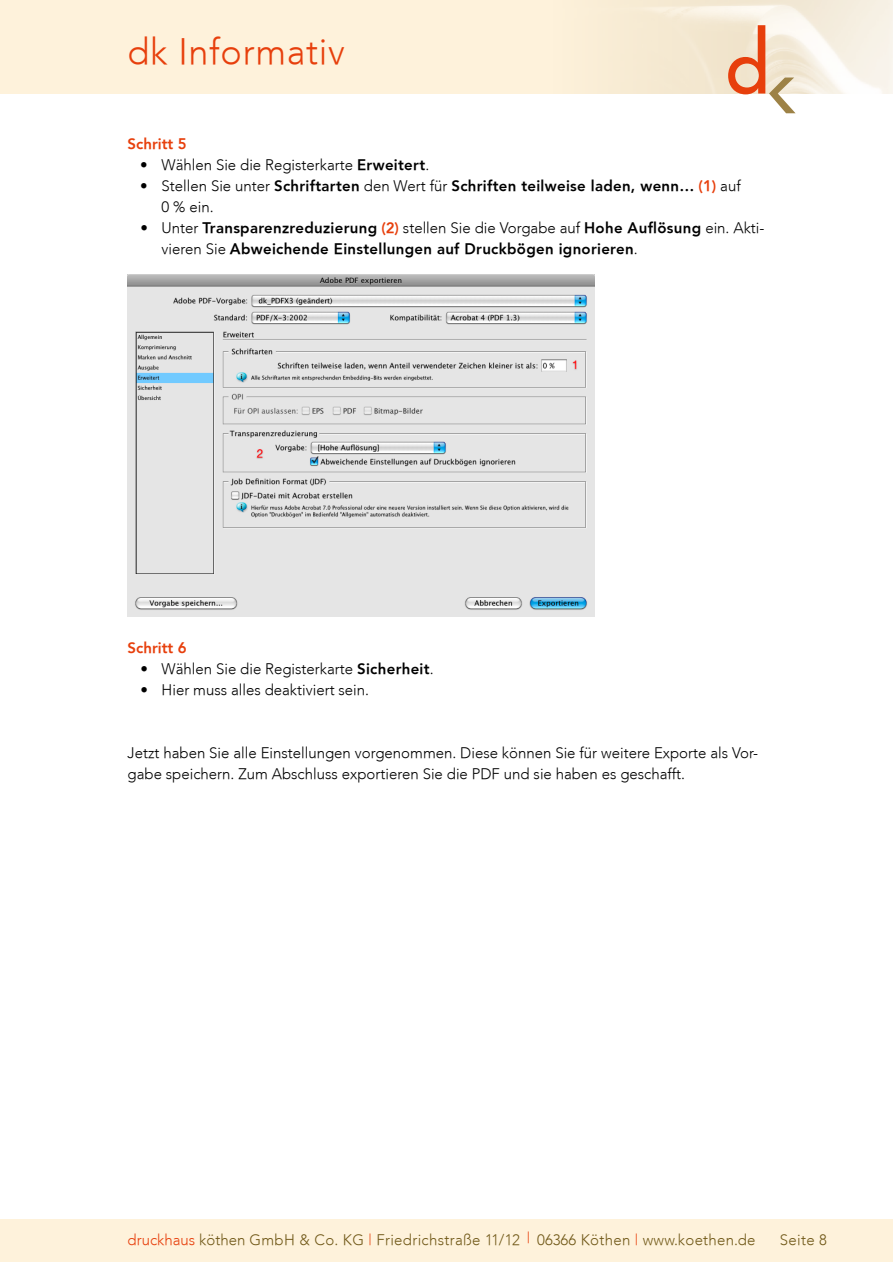
<style>
.page{position:relative;width:893px;height:1263px;background:#fff}
.page>*{position:absolute;margin:0;border:0;box-sizing:border-box;transform-origin:0 0}
.t1{font:300 36px "Avenir";letter-spacing:.02em;color:#e73f0c}
.t2{font:300 15px/21px "Avenir";color:#000}
.t3{font:800 15px/21px "Avenir";letter-spacing:.02em;color:#000}
.t4{font:300 15px "Avenir";letter-spacing:.02em;color:#715919}
.t5{font:800 15px "Avenir";color:#e73f0c}
.s1{font-weight:800}
.s2{font-weight:300}
.s3{color:#e73f0c}
</style>
<div class="page">
<div style="left:0;top:0;width:893px;height:94px;background:#fef2db"></div>
<img style="left:660px;top:0;width:233px;height:94px">
<div style="left:0;top:1220px;width:893px;height:42px;background:#fef2db"></div>
<svg style="left:728px;top:25px;width:68px;height:88px"></svg>
<img style="left:128px;top:275px;width:466px;height:341px">
<h1 class="t1" style="left:128px;top:30px;width:219px">dk Informativ</h1>
<p class="t5" style="left:128px;top:134px;width:61px">Schritt 5</p>
<p class="t2" style="left:140px;top:154px;width:291px">• Wählen Sie die Registerkarte <span class="s1">Erweitert</span>.</p>
<p class="t3" style="left:162px;top:175px;width:581px;text-indent:-21px"><span class="s2">• Stellen Sie unter</span> Schriftarten <span class="s2">den Wert für</span> Schriften teilweise laden, wenn… <span class="s3">(1)</span> <span class="s2">auf<br>0 % ein.</span></p>
<p class="t3" style="left:162px;top:217px;width:604px;text-indent:-21px"><span class="s2">• Unter</span> Transparenzreduzierung <span class="s3">(2)</span> <span class="s2">stellen Sie die Vorgabe auf</span> Hohe Auflösung <span class="s2">ein. Akti&shy;vieren Sie</span> Abweichende Einstellungen auf Druckbögen ignorieren<span class="s2">.</span></p>
<p class="t5" style="left:128px;top:638px;width:61px">Schritt 6</p>
<p class="t2" style="left:140px;top:658px;width:295px">• Wählen Sie die Registerkarte <span class="s1">Sicherheit</span>.</p>
<p class="t2" style="left:140px;top:679px;width:230px">• Hier muss alles deaktiviert sein.</p>
<p class="t2" style="left:128px;top:742px;width:632px">Jetzt haben Sie alle Einstellungen vorgenommen. Diese können Sie für weitere Exporte als Vor&shy;gabe speichern. Zum Abschluss exportieren Sie die PDF und sie haben es geschafft.</p>
<p class="t4" style="left:128px;top:1231px;width:629px"><span class="s3">druckhaus</span> köthen GmbH &amp; Co. KG <span class="s3">|</span> Friedrichstraße 11/12 <span class="s3">|</span> 06366 Köthen <span class="s3">|</span> www.koethen.de</p>
<p class="t4" style="left:780px;top:1231px;width:49px">Seite 8</p>
</div>
